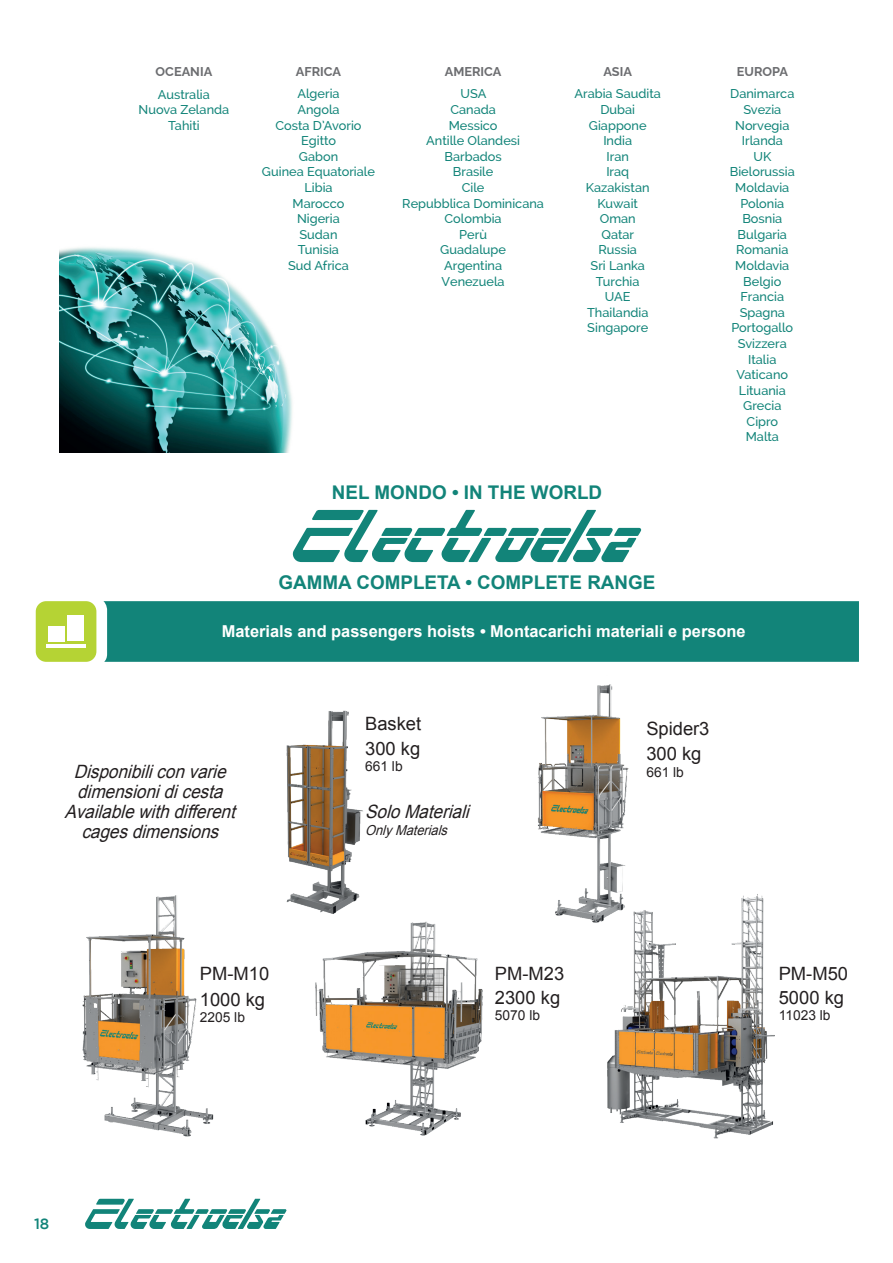
<style>
.page{position:relative;width:893px;height:1263px;background:#fff}
.page>*{position:absolute;margin:0;border:0;box-sizing:border-box;transform-origin:0 0}
.t1{font:700 18.9px "Arial";color:#128479}
.t2{font:italic 18.3px/20.2px "Arial";color:#231f20;text-align:center;scale:.93 1}
.t3{font:18.3px "Arial";color:#231f20}
.t4{font:700 16.35px "Arial";color:#fff}
.t5{font:500 15px "Gotham";color:#128479}
.t6{font:13.8px "Arial";color:#231f20}
.t7{font:italic 13.8px "Arial";color:#231f20;scale:.93 1}
.t8{font:500 12.75px/15.6px "Raleway";color:#128479;text-align:center}
.t9{font:100 12.75px "Raleway";color:#6c6d70}
</style>
<div class="page">
<svg style="left:85px;top:1199px;width:202px;height:30px"></svg>
<img style="left:60px;top:247px;width:232px;height:205px">
<img style="left:82px;top:895px;width:132px;height:242px">
<img style="left:315px;top:921px;width:168px;height:215px">
<img style="left:607px;top:894px;width:168px;height:245px">
<img style="left:538px;top:684px;width:110px;height:239px">
<img style="left:286px;top:710px;width:77px;height:204px">
<svg style="left:293px;top:510px;width:349px;height:52px"></svg>
<div style="left:103px;top:601px;width:756px;height:61px;background:#128479"></div>
<div style="left:36px;top:601px;width:60px;height:61px;background:#b5d334;border-radius:10px"></div>
<hr style="left:46px;top:644px;width:40px;height:3px;background:#fff">
<div style="left:48px;top:626px;width:17px;height:15px;background:#fff"></div>
<div style="left:68px;top:615px;width:16px;height:26px;background:#fff"></div>
<p class="t9" style="left:156px;top:61px;width:58px">OCEANIA</p>
<p class="t8" style="left:139px;top:86px;width:92px">Australia<br>Nuova Zelanda<br>Tahiti</p>
<p class="t9" style="left:296px;top:61px;width:47px">AFRICA</p>
<p class="t8" style="left:262px;top:86px;width:115px">Algeria<br>Angola<br>Costa D’Avorio<br>Egitto<br>Gabon<br>Guinea Equatoriale<br>Libia<br>Marocco<br>Nigeria<br>Sudan<br>Tunisia<br>Sud Africa</p>
<p class="t9" style="left:445px;top:61px;width:58px">AMERICA</p>
<p class="t8" style="left:402px;top:86px;width:143px">USA<br>Canada<br>Messico<br>Antille Olandesi<br>Barbados<br>Brasile<br>Cile<br>Repubblica Dominicana<br>Colombia<br>Perù<br>Guadalupe<br>Argentina<br>Venezuela</p>
<p class="t9" style="left:603px;top:61px;width:30px">ASIA</p>
<p class="t8" style="left:574px;top:86px;width:88px">Arabia Saudita<br>Dubai<br>Giappone<br>India<br>Iran<br>Iraq<br>Kazakistan<br>Kuwait<br>Oman<br>Qatar<br>Russia<br>Sri Lanka<br>Turchia<br>UAE<br>Thailandia<br>Singapore</p>
<h1 class="t1" style="left:332px;top:480px;width:272px">NEL MONDO • IN THE WORLD</h1>
<h1 class="t1" style="left:279px;top:569px;width:378px">GAMMA COMPLETA • COMPLETE RANGE</h1>
<p class="t9" style="left:737px;top:61px;width:53px">EUROPA</p>
<p class="t8" style="left:730px;top:86px;width:67px">Danimarca<br>Svezia<br>Norvegia<br>Irlanda<br>UK<br>Bielorussia<br>Moldavia<br>Polonia<br>Bosnia<br>Bulgaria<br>Romania<br>Moldavia<br>Belgio<br>Francia<br>Spagna<br>Portogallo<br>Svizzera<br>Italia<br>Vaticano<br>Lituania<br>Grecia<br>Cipro<br>Malta</p>
<p class="t4" style="left:222px;top:621px;width:525px">Materials and passengers hoists • Montacarichi materiali e persone</p>
<h2 class="t2" style="left:65px;top:761px;width:192px">Disponibiliconvarie dimensionidicesta<br>Availablewithdifferent cagesdimensions</h2>
<h2 class="t3" style="left:365px;top:711px;width:58px">Basket</h2>
<h2 class="t3" style="left:646px;top:716px;width:65px">Spider3</h2>
<h2 class="t3" style="left:365px;top:736px;width:57px">300 kg</h2>
<p class="t6" style="left:365px;top:757px;width:39px">661 lb</p>
<h2 class="t2" style="left:365px;top:802px;width:120px">SoloMateriali</h2>
<p class="t7" style="left:365px;top:821px;width:95px">OnlyMaterials</p>
<h2 class="t3" style="left:646px;top:741px;width:57px">300 kg</h2>
<p class="t6" style="left:646px;top:763px;width:39px">661 lb</p>
<h2 class="t3" style="left:200px;top:962px;width:71px">PM-M10</h2>
<h2 class="t3" style="left:495px;top:962px;width:71px">PM-M23</h2>
<h2 class="t3" style="left:200px;top:987px;width:67px">1000 kg</h2>
<p class="t6" style="left:200px;top:1008px;width:47px">2205 lb</p>
<h2 class="t3" style="left:495px;top:985px;width:67px">2300 kg</h2>
<p class="t6" style="left:495px;top:1006px;width:47px">5070 lb</p>
<h2 class="t3" style="left:779px;top:962px;width:71px">PM-M50</h2>
<h2 class="t3" style="left:779px;top:985px;width:67px">5000 kg</h2>
<p class="t6" style="left:779px;top:1006px;width:53px">11023 lb</p>
<p class="t5" style="left:34px;top:1215px;width:17px">18</p>
</div>
